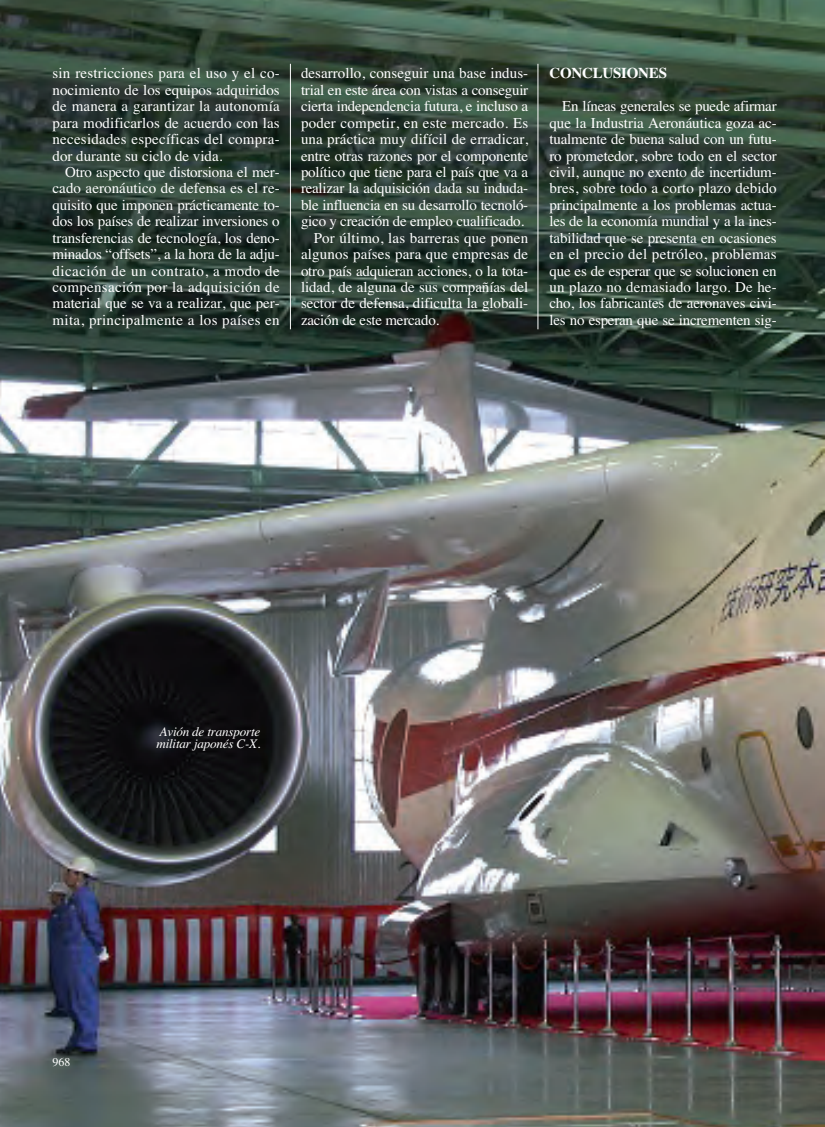
<style>
.page{position:relative;width:825px;height:1127px;background:#fff}
.page>*{position:absolute;margin:0;border:0;box-sizing:border-box;transform-origin:0 0}
.t1{font:15px/16.5px "Times";letter-spacing:-.005em;color:#fff}
.t2{font:15px "Times";letter-spacing:.015em;color:#fff}
.t3{font:15px "Times";letter-spacing:.02em;color:#fff}
.t4{font:15px "Times";letter-spacing:.03em;color:#fff}
.t5{font:italic 13.2px/12px "Times";letter-spacing:-.015em;color:#fff}
.t6{font:12px "Times";color:#fff}
.s1{font-weight:700}
</style>
<div class="page">
<img style="left:0;top:0;width:825px;height:1127px">
<hr style="left:538px;top:64px;width:1px;height:265px;background:#fff">
<hr style="left:290px;top:64px;width:1px;height:265px;background:#fff">
<p class="t2" style="left:53px;top:68px;width:229px">sin restricciones para el uso y el co-</p>
<p class="t1" style="left:53px;top:83px;width:229px">nocimiento de los equipos adquiridos</p>
<p class="t1" style="left:53px;top:99px;width:229px">de manera a garantizar la autonomía</p>
<p class="t1" style="left:53px;top:116px;width:229px">para modificarlos de acuerdo con las</p>
<p class="t2" style="left:53px;top:134px;width:229px">necesidades específicas del compra-</p>
<p class="t1" style="left:53px;top:149px;width:171px">dor durante su ciclo de vida.</p>
<p class="t1" style="left:65px;top:165px;width:216px">Otro aspecto que distorsiona el mer-</p>
<p class="t1" style="left:53px;top:182px;width:229px">cado aeronáutico de defensa es el re-</p>
<p class="t1" style="left:53px;top:198px;width:229px">quisito que imponen prácticamente to-</p>
<p class="t1" style="left:53px;top:214px;width:229px">dos los países de realizar inversiones o</p>
<p class="t1" style="left:53px;top:231px;width:229px">transferencias de tecnología, los deno-</p>
<p class="t1" style="left:53px;top:247px;width:229px">minados “offsets”, a la hora de la adju-</p>
<p class="t4" style="left:53px;top:265px;width:229px">dicación de un contrato, a modo de</p>
<p class="t3" style="left:53px;top:281px;width:229px">compensación por la adquisición de</p>
<p class="t1" style="left:53px;top:297px;width:229px">material que se va a realizar, que per-</p>
<p class="t3" style="left:53px;top:314px;width:229px">mita, principalmente a los países en</p>
<p class="t1" style="left:301px;top:67px;width:229px">desarrollo, conseguir una base indus-</p>
<p class="t1" style="left:301px;top:83px;width:229px">trial en este área con vistas a conseguir</p>
<p class="t1" style="left:301px;top:99px;width:229px">cierta independencia futura, e incluso a</p>
<p class="t2" style="left:301px;top:117px;width:229px">poder competir, en este mercado. Es</p>
<p class="t1" style="left:301px;top:132px;width:229px">una práctica muy difícil de erradicar,</p>
<p class="t1" style="left:301px;top:149px;width:229px">entre otras razones por el componente</p>
<p class="t1" style="left:301px;top:165px;width:229px">político que tiene para el país que va a</p>
<p class="t1" style="left:301px;top:182px;width:229px">realizar la adquisición dada su induda-</p>
<p class="t1" style="left:301px;top:198px;width:229px">ble influencia en su desarrollo tecnoló-</p>
<p class="t1" style="left:301px;top:214px;width:225px">gico y creación de empleo cualificado.</p>
<p class="t1" style="left:314px;top:231px;width:216px">Por último, las barreras que ponen</p>
<p class="t1" style="left:301px;top:247px;width:229px">algunos países para que empresas de</p>
<p class="t1" style="left:301px;top:264px;width:229px">otro país adquieran acciones, o la tota-</p>
<p class="t1" style="left:301px;top:280px;width:229px">lidad, de alguna de sus compañías del</p>
<p class="t1" style="left:301px;top:297px;width:229px">sector de defensa, dificulta la globali-</p>
<p class="t1" style="left:301px;top:313px;width:140px">zación de este mercado.</p>
<p class="t1" style="left:562px;top:58px;width:216px;line-height:32.8px;text-indent:-13px"><span class="s1">CONCLUSIONES<br></span>En líneas generales se puede afirmar</p>
<p class="t1" style="left:549px;top:116px;width:229px;text-align:justify">que la Industria Aeronáutica goza ac&shy;tualmente de buena salud con un futu&shy;ro prometedor, sobre todo en el sector civil, aunque no exento de incertidum&shy;bres, sobre todo a corto plazo debido principalmente a los problemas actua&shy;les de la economía mundial y a la ines&shy;tabilidad que se presenta en ocasiones en el precio del petróleo, problemas que es de esperar que se solucionen en un plazo no demasiado largo. De he&shy;cho, los fabricantes de aeronaves civi&shy;les no esperan que se incrementen sig-</p>
<p class="t5" style="left:156px;top:727px;width:105px">Avión de transporte militar japonés C-X.</p>
<p class="t6" style="left:53px;top:1058px;width:19px">968</p>
</div>
